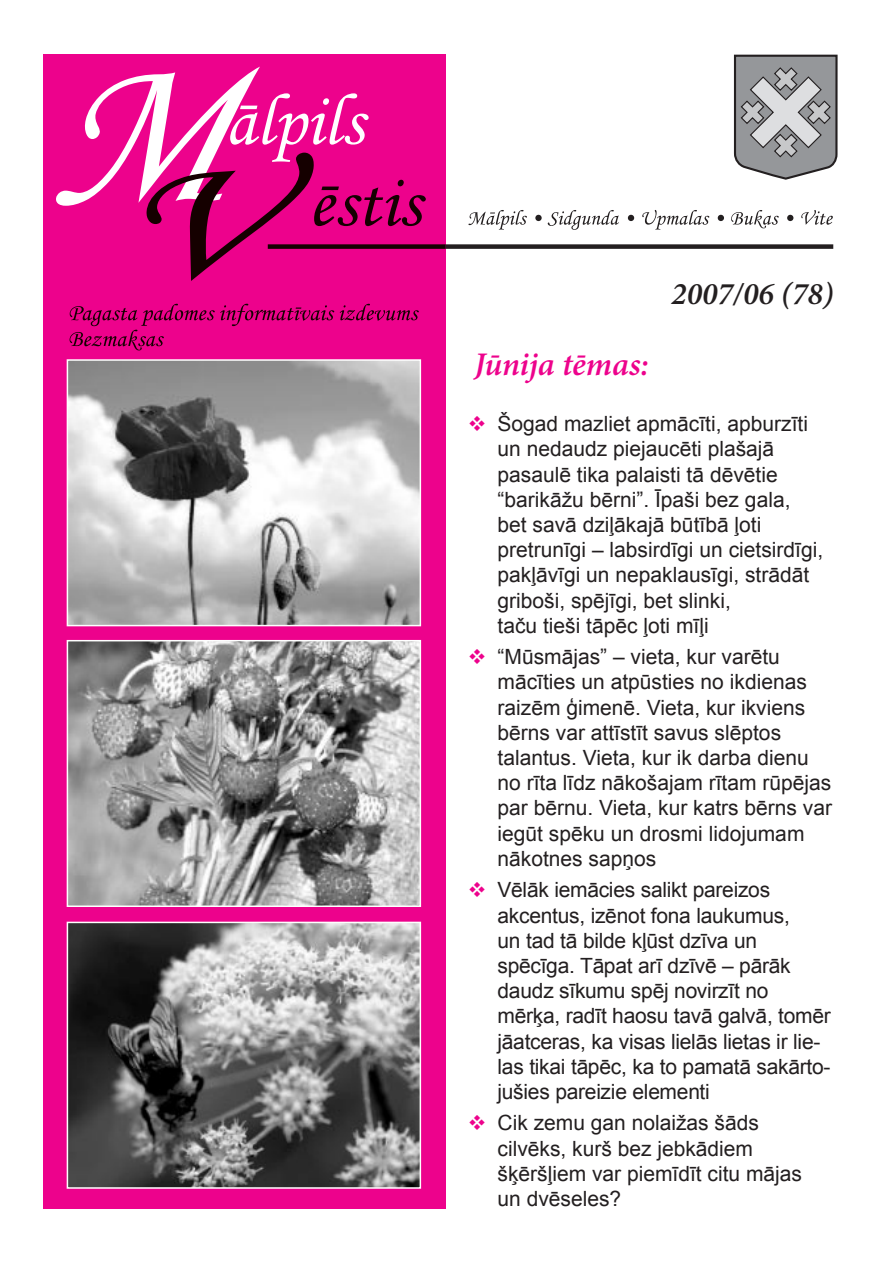
<style>
.page{position:relative;width:893px;height:1263px;background:#fff}
.page>*{position:absolute;margin:0;border:0;box-sizing:border-box;transform-origin:0 0}
.t1{font:italic 600 33px "Minion Pro";letter-spacing:-.01em;color:#ed028c}
.t2{font:italic 600 31.5px "Minion Pro";color:#231f20}
.t3{font:21px/25.2px "Arial";color:#231f20}
.s1{color:#ed028c}
</style>
<div class="page">
<div style="left:43px;top:55px;width:403px;height:1154px;background:#ed028c"></div>
<svg style="left:56px;top:67px;width:370px;height:214px"></svg>
<svg style="left:535px;top:215px;width:7px;height:6px"></svg>
<svg style="left:548px;top:210px;width:71px;height:20px"></svg>
<svg style="left:628px;top:215px;width:6px;height:6px"></svg>
<svg style="left:642px;top:210px;width:67px;height:20px"></svg>
<svg style="left:718px;top:215px;width:6px;height:6px"></svg>
<svg style="left:731px;top:210px;width:48px;height:18px"></svg>
<svg style="left:787px;top:215px;width:6px;height:6px"></svg>
<svg style="left:801px;top:210px;width:32px;height:15px"></svg>
<svg style="left:70px;top:304px;width:349px;height:46px"></svg>
<svg style="left:468px;top:210px;width:59px;height:20px"></svg>
<div style="left:268px;top:244px;width:178px;height:5px;background:#150000"></div>
<div style="left:446px;top:244px;width:387px;height:5px;background:#231f20"></div>
<img style="left:70px;top:362px;width:348px;height:261px">
<div style="left:67px;top:359px;width:354px;height:267px;border:2px solid #fff"></div>
<img style="left:70px;top:643px;width:348px;height:261px">
<div style="left:67px;top:640px;width:354px;height:267px;border:2px solid #fff"></div>
<img style="left:70px;top:925px;width:348px;height:261px">
<div style="left:67px;top:922px;width:354px;height:267px;border:2px solid #fff"></div>
<svg style="left:734px;top:55px;width:104px;height:125px;background:#9e9fa1"></svg>
<h2 class="t2" style="left:671px;top:275px;width:164px">2007/06 (78)</h2>
<h1 class="t1" style="left:474px;top:345px;width:176px">Jūnija tēmas:</h1>
<p class="t3" style="left:497px;top:411px;width:327px;text-indent:-30px"><span class="s1">❖</span> Šogad mazliet apmācīti, apburzīti un nedaudz piejaucēti plašajā pasaulē tika palaisti tā dēvētie “barikāžu bērni”. Īpaši bez gala, bet savā dziļākajā būtībā ļoti pretrunīgi – labsirdīgi un cietsirdīgi, pakļāvīgi un nepaklausīgi, strādāt griboši, spējīgi, bet slinki,<br>taču tieši tāpēc ļoti mīļi</p>
<p class="t3" style="left:497px;top:644px;width:336px;text-indent:-30px"><span class="s1">❖</span> “Mūsmājas” – vieta, kur varētu mācīties un atpūsties no ikdienas raizēm ģimenē. Vieta, kur ikviens bērns var attīstīt savus slēptos talantus. Vieta, kur ik darba dienu no rīta līdz nākošajam rītam rūpējas par bērnu. Vieta, kur katrs bērns var iegūt spēku un drosmi lidojumam nākotnes sapņos</p>
<p class="t3" style="left:497px;top:877px;width:335px;text-indent:-30px"><span class="s1">❖</span> Vēlāk iemācies salikt pareizos akcentus, izēnot fona laukumus,<br>un tad tā bilde kļūst dzīva un spēcīga. Tāpat arī dzīvē – pārāk daudz sīkumu spēj novirzīt no mērķa, radīt haosu tavā galvā, tomēr jāatceras, ka visas lielās lietas ir lie&shy;las tikai tāpēc, ka to pamatā sakārto&shy;jušies pareizie elementi</p>
<p class="t3" style="left:497px;top:1110px;width:306px;text-indent:-30px"><span class="s1">❖</span> Cik zemu gan nolaižas šāds cilvēks, kurš bez jebkādiem šķēršļiem var piemīdīt citu mājas un dvēseles?</p>
</div>
